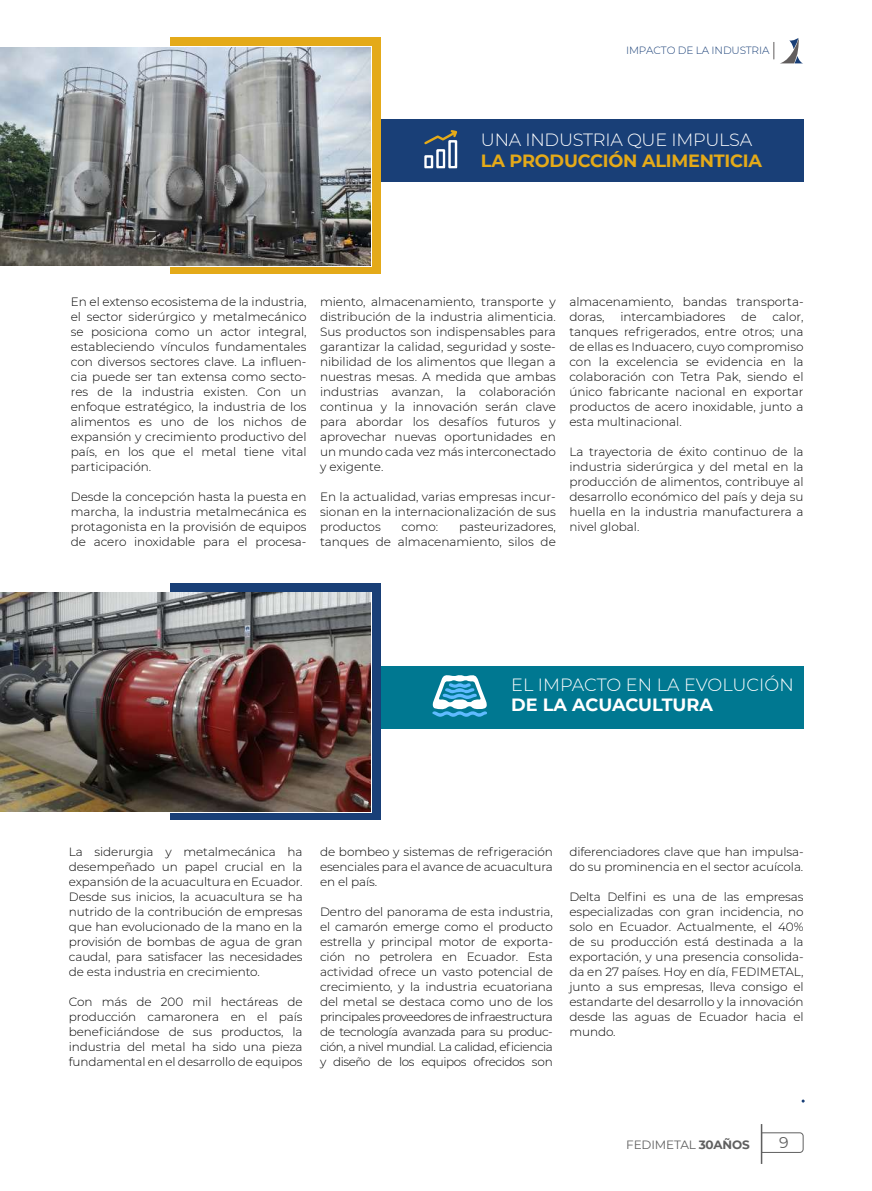
<style>
.page{position:relative;width:872px;height:1191px;background:#fff}
.page>*{position:absolute;margin:0;border:0;box-sizing:border-box;transform-origin:0 0}
.t1{font:300 17.7px "Montserrat";letter-spacing:-.015em;color:#fff}
.t2{font:700 17.7px "Montserrat";letter-spacing:-.015em;color:#e4aa19}
.t3{font:700 17.7px "Montserrat";letter-spacing:-.005em;color:#fff}
.t4{font:15.6px "Montserrat";color:#606060}
.t5{font:300 12px/15px "Montserrat";letter-spacing:-.005em;color:#000;text-align:justify}
.t6{font:12px "Montserrat";letter-spacing:-.015em;color:#606060}
.t7{font:300 10.5px "Montserrat";letter-spacing:-.01em;color:#193f77}
.s1{font-weight:700}
</style>
<div class="page">
<div style="left:0;top:119px;width:803px;height:62px;background:#193f77"></div>
<svg style="left:170px;top:38px;width:211px;height:236px;background:#e0b037"></svg>
<img style="left:0;top:47px;width:370px;height:218px">
<hr style="left:761px;top:1124px;width:1px;height:39px;background:#606060">
<svg style="left:762px;top:1132px;width:42px;height:21px"></svg>
<svg style="left:424px;top:130px;width:33px;height:38px"></svg>
<div style="left:0;top:666px;width:803px;height:63px;background:#007891"></div>
<svg style="left:170px;top:583px;width:211px;height:236px;background:#31507e"></svg>
<img style="left:0;top:593px;width:370px;height:218px">
<svg style="left:432px;top:675px;width:55px;height:42px"></svg>
<svg style="left:773px;top:38px;width:29px;height:25px"></svg>
<p class="t7" style="left:626px;top:44px;width:145px">IMPACTO DE LA INDUSTRIA</p>
<h1 class="t1" style="left:481px;top:128px;width:273px">UNA INDUSTRIA QUE IMPULSA</h1>
<h1 class="t2" style="left:481px;top:148px;width:282px">LA PRODUCCIÓN ALIMENTICIA</h1>
<p class="t5" style="left:71px;top:294px;width:237px">En el extenso ecosistema de la industria, el sector siderúrgico y metalmecánico se posiciona como un actor integral, estableciendo vínculos fundamentales con diversos sectores clave. La influen&shy;cia puede ser tan extensa como secto&shy;res de la industria existen. Con un enfoque estratégico, la industria de los alimentos es uno de los nichos de expansión y crecimiento productivo del país, en los que el metal tiene vital participación.</p>
<p class="t5" style="left:71px;top:489px;width:237px">Desde la concepción hasta la puesta en marcha, la industria metalmecánica es protagonista en la provisión de equipos de acero inoxidable para el procesa-</p>
<p class="t5" style="left:320px;top:294px;width:237px">miento, almacenamiento, transporte y distribución de la industria alimenticia.<br>Sus productos son indispensables para garantizar la calidad, seguridad y soste&shy;nibilidad de los alimentos que llegan a nuestras mesas. A medida que ambas industrias avanzan, la colaboración continua y la innovación serán clave para abordar los desafíos futuros y aprovechar nuevas oportunidades en un mundo cada vez más interconectado y exigente.</p>
<p class="t5" style="left:320px;top:489px;width:237px">En la actualidad, varias empresas incur&shy;sionan en la internacionalización de sus productos</p>
<p class="t5" style="left:320px;top:519px;width:237px;text-align:right">pasteurizadores,<br>tanques de almacenamiento, silos de</p>
<p class="t5" style="left:401px;top:519px;width:38px">como:</p>
<p class="t5" style="left:569px;top:294px;width:236px">almacenamiento, bandas transporta&shy;doras,</p>
<p class="t5" style="left:569px;top:309px;width:236px;text-indent:203px">calor, tanques refrigerados, entre otros; una de ellas es Induacero, cuyo compromiso con la excelencia se evidencia en la colaboración con Tetra Pak, siendo el único fabricante nacional en exportar productos de acero inoxidable, junto a esta multinacional.</p>
<p class="t5" style="left:569px;top:444px;width:236px">La trayectoria de éxito continuo de la industria siderúrgica y del metal en la producción de alimentos, contribuye al desarrollo económico del país y deja su huella en la industria manufacturera a nivel global.</p>
<p class="t5" style="left:620px;top:309px;width:107px">intercambiadores</p>
<p class="t5" style="left:741px;top:309px;width:17px">de</p>
<h1 class="t1" style="left:511px;top:673px;width:284px">EL IMPACTO EN LA EVOLUCIÓN</h1>
<h1 class="t3" style="left:511px;top:691px;width:203px">DE LA ACUACULTURA</h1>
<p class="t5" style="left:69px;top:844px;width:235px">La siderurgia y metalmecánica ha desempeñado un papel crucial en la expansión de la acuacultura en Ecuador.<br>Desde sus inicios, la acuacultura se ha nutrido de la contribución de empresas que han evolucionado de la mano en la provisión de bombas de agua de gran caudal, para satisfacer las necesidades de esta industria en crecimiento.</p>
<p class="t5" style="left:69px;top:994px;width:235px">Con más de 200 mil hectáreas de producción camaronera en el país beneficiándose de sus productos, la industria del metal ha sido una pieza fundamental en el desarrollo de equipos</p>
<p class="t5" style="left:320px;top:844px;width:234px">de bombeo y sistemas de refrigeración esenciales para el avance de acuacultura en el país.</p>
<p class="t5" style="left:320px;top:904px;width:234px">Dentro del panorama de esta industria, el camarón emerge como el producto estrella y principal motor de exporta&shy;ción no petrolera en Ecuador. Esta actividad ofrece un vasto potencial de crecimiento, y la industria ecuatoriana del metal se destaca como uno de los principales proveedores de infraestructura de tecnología avanzada para su produc&shy;ción, a nivel mundial. La calidad, eficiencia y diseño de los equipos ofrecidos son</p>
<p class="t5" style="left:569px;top:844px;width:236px">diferenciadores clave que han impulsa&shy;do su prominencia en el sector acuícola.</p>
<p class="t5" style="left:569px;top:889px;width:236px">Delta Delfini es una de las empresas especializadas con gran incidencia, no solo en Ecuador. Actualmente, el 40% de su producción está destinada a la exportación, y una presencia consolida&shy;da en 27 países. Hoy en día, FEDIMETAL, junto a sus empresas, lleva consigo el estandarte del desarrollo y la innovación desde las aguas de Ecuador hacia el mundo.</p>
<p class="t6" style="left:626px;top:1136px;width:125px">FEDIMETAL <span class="s1">30AÑOS</span></p>
<h2 class="t4" style="left:779px;top:1131px;width:11px">9</h2>
</div>
